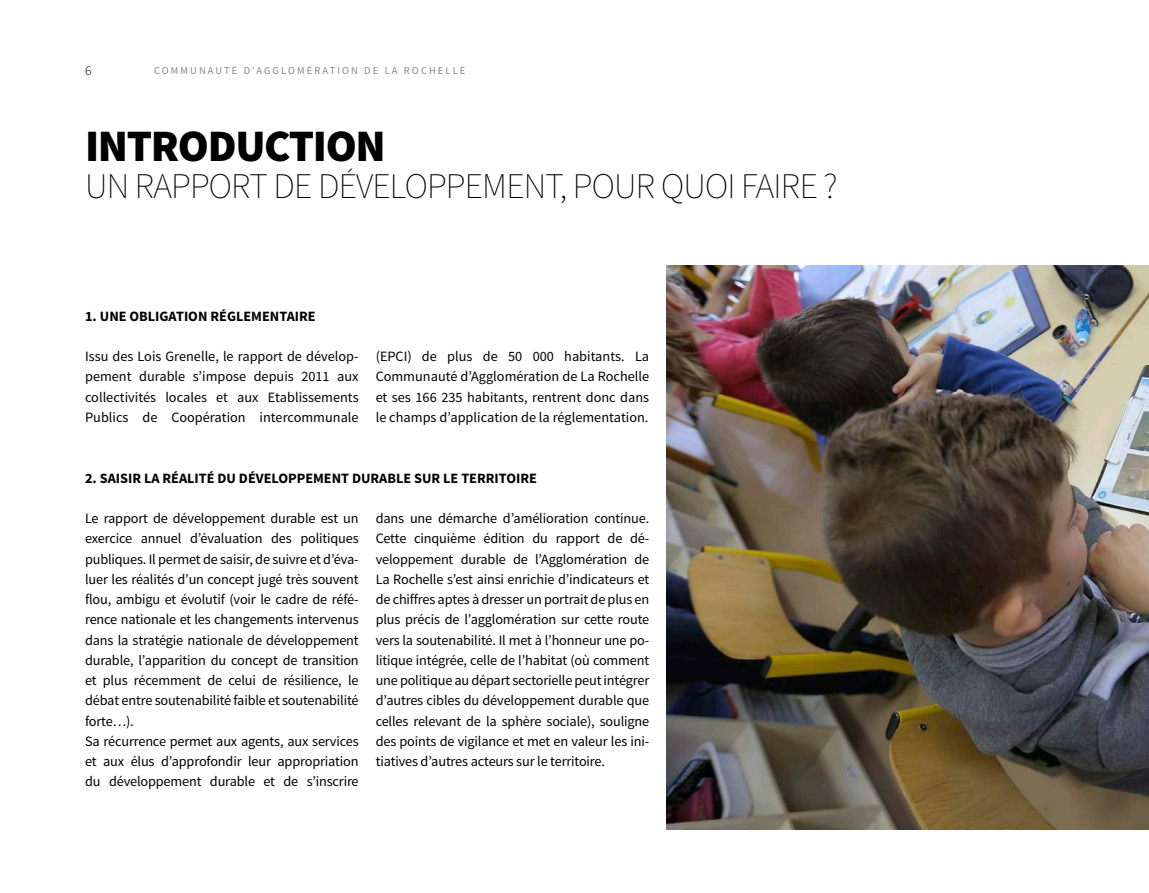
<style>
.page{position:relative;width:1149px;height:893px;background:#fff}
.page>*{position:absolute;margin:0;border:0;box-sizing:border-box;transform-origin:0 0}
.t1{font:900 45px "Source Sans Pro";letter-spacing:-.03em;color:#000}
.t2{font:200 36px "Source Sans Pro";letter-spacing:-.02em;color:#000}
.t3{font:14.25px/20.2px "Source Sans Pro";letter-spacing:-.01em;color:#000;text-align:justify}
.t4{font:700 14.25px "Source Sans Pro";color:#000}
.t5{font:300 13.5px "Source Sans Pro";color:#000}
.t6{font:10.5px "Source Sans Pro";letter-spacing:.2em;color:#878786}
</style>
<div class="page">
<img style="left:666px;top:266px;width:482px;height:563px">
<p class="t5" style="left:85px;top:62px;width:8px">6</p>
<p class="t6" style="left:154px;top:64px;width:313px">COMMUNAUTÉ D’AGGLOMÉRATION DE LA ROCHELLE</p>
<h1 class="t1" style="left:85px;top:117px;width:302px">INTRODUCTION</h1>
<h2 class="t2" style="left:85px;top:165px;width:754px">UN RAPPORT DE DÉVELOPPEMENT, POUR QUOI FAIRE ?</h2>
<p class="t4" style="left:85px;top:307px;width:232px">1. UNE OBLIGATION RÉGLEMENTAIRE</p>
<p class="t3" style="left:85px;top:346px;width:275px">Issu des Lois Grenelle, le rapport de dévelop&shy;pement durable s’impose depuis 2011 aux collectivités locales et aux Etablissements Publics de Coopération intercommunale</p>
<p class="t3" style="left:375px;top:346px;width:275px">(EPCI) de plus de 50 000 habitants. La Communauté d’Agglomération de La Rochelle et ses 166 235 habitants, rentrent donc dans le champs d’application de la réglementation.</p>
<p class="t4" style="left:85px;top:469px;width:453px">2. SAISIR LA RÉALITÉ DU DÉVELOPPEMENT DURABLE SUR LE TERRITOIRE</p>
<p class="t3" style="left:85px;top:508px;width:275px;text-align:left">Le rapport de développement durable est un exercice annuel d’évaluation des politiques publiques. Il permet de saisir, de suivre et d’éva&shy;luer les réalités d’un concept jugé très souvent flou, ambigu et évolutif (voir le cadre de réfé&shy;rence nationale et les changements intervenus dans la stratégie nationale de développement durable, l’apparition du concept de transition et plus récemment de celui de résilience, le débat entre soutenabilité faible et soutenabilité forte…).<br>Sa récurrence permet aux agents, aux services et aux élus d’approfondir leur appropriation du développement durable et de s’inscrire</p>
<p class="t3" style="left:375px;top:508px;width:275px">dans une démarche d’amélioration continue.<br>Cette cinquième édition du rapport de dé&shy;veloppement durable de l’Agglomération de La Rochelle s’est ainsi enrichie d’indicateurs et de chiffres aptes à dresser un portrait de plus en plus précis de l’agglomération sur cette route vers la soutenabilité. Il met à l’honneur une po&shy;litique intégrée, celle de l’habitat (où comment une politique au départ sectorielle peut intégrer d’autres cibles du développement durable que celles relevant de la sphère sociale), souligne des points de vigilance et met en valeur les ini&shy;tiatives d’autres acteurs sur le territoire.</p>
</div>
